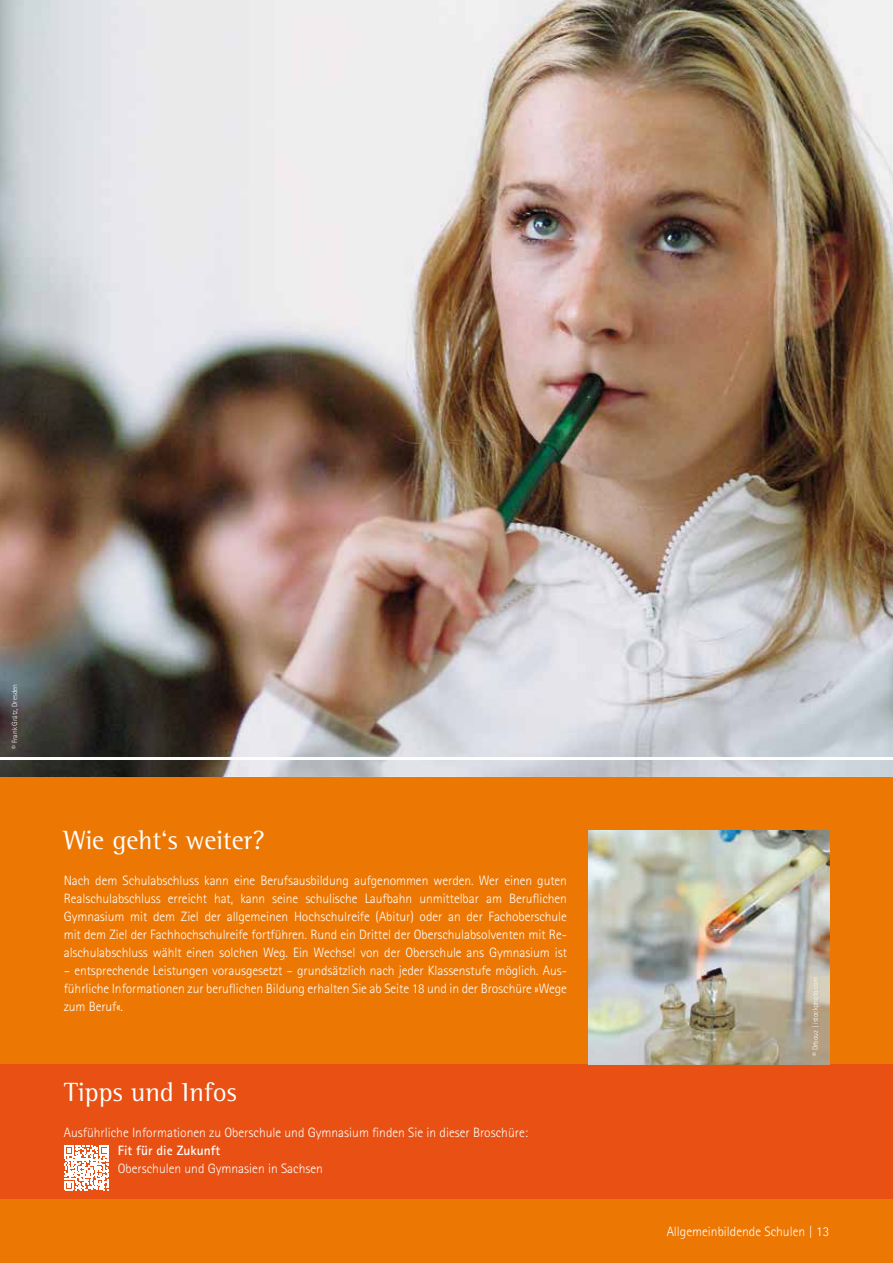
<style>
.page{position:relative;width:893px;height:1263px;background:#fff}
.page>*{position:absolute;margin:0;border:0;box-sizing:border-box;transform-origin:0 0}
.t1{font:27px "Rotis Semi Serif";color:#fff}
.t2{font:300 13.5px/18px "Rotis Sans Serif";color:#fff;text-align:justify}
.t3{font:700 13.5px "Rotis Sans Serif";color:#fff}
.t4{font:300 7.5px "Rotis Sans Serif";color:#fff}
</style>
<div class="page">
<div style="left:0;top:776px;width:893px;height:487px;background:#ed7703"></div>
<img style="left:0;top:0;width:893px;height:776px">
<hr style="left:0;top:757px;width:893px;height:3px;background:#fff">
<div style="left:0;top:1064px;width:893px;height:135px;background:#e85113"></div>
<img style="left:588px;top:830px;width:241px;height:234px">
<img style="left:0;top:0;width:1px;height:383px">
<svg style="left:64px;top:1146px;width:45px;height:44px"></svg>
<p class="t4" style="left:10px;top:748px;width:66px;rotate:-90deg">© Frank Grätz, Dresden</p>
<p class="t1" style="left:64px;top:824px;width:203px">Wie geht‘s weiter?</p>
<p class="t2" style="left:64px;top:871px;width:505px">Nach dem Schulabschluss kann eine Berufsausbildung aufgenommen werden. Wer einen guten Realschulabschluss erreicht hat, kann seine schulische Laufbahn unmittelbar am Beruflichen Gymnasium mit dem Ziel der allgemeinen Hochschulreife (Abitur) oder an der Fachoberschule mit dem Ziel der Fachhochschulreife fortführen. Rund ein Drittel der Oberschulabsolventen mit Re&shy;alschulabschluss wählt einen solchen Weg. Ein Wechsel von der Oberschule ans Gymnasium ist</p>
<p class="t2" style="left:64px;top:961px;width:505px">– entsprechende Leistungen vorausgesetzt – grundsätzlich nach jeder Klassenstufe möglich. Aus&shy;führliche Informationen zur beruflichen Bildung erhalten Sie ab Seite 18 und in der Broschüre »Wege zum Beruf«.</p>
<p class="t1" style="left:64px;top:1076px;width:175px">Tipps und Infos</p>
<p class="t2" style="left:64px;top:1123px;width:466px">Ausführliche Informationen zu Oberschule und Gymnasium finden Sie in dieser Broschüre:</p>
<p class="t3" style="left:118px;top:1141px;width:104px">Fit für die Zukunft</p>
<p class="t2" style="left:118px;top:1159px;width:207px">Oberschulen und Gymnasien in Sachsen</p>
<p class="t4" style="left:811px;top:1056px;width:81px;rotate:-90deg">© Drbouz | istockphoto.com</p>
<p class="t2" style="left:667px;top:1223px;width:164px">Allgemeinbildende Schulen | 13</p>
</div>
